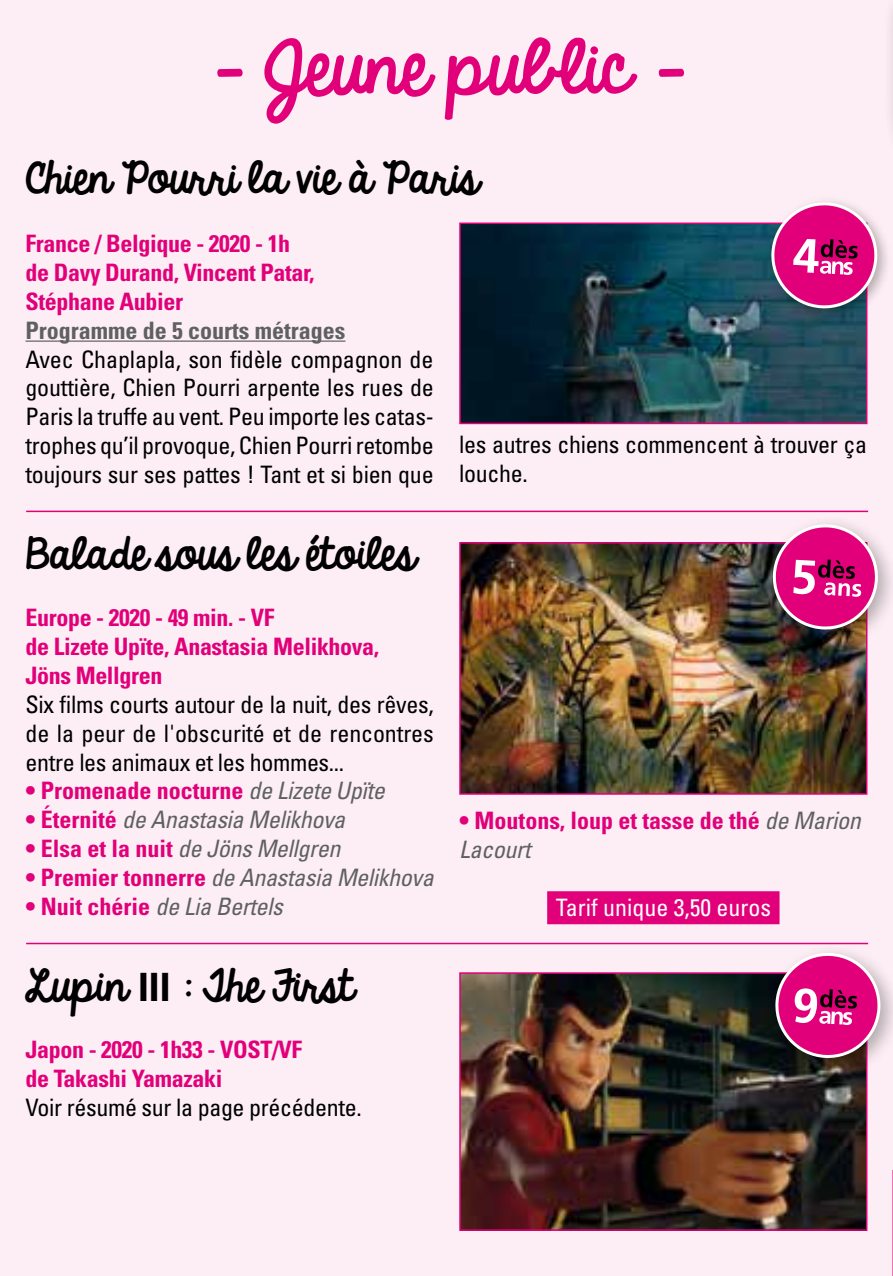
<style>
.page{position:relative;width:893px;height:1276px;background:#fceef4}
.page>*{position:absolute;margin:0;border:0;box-sizing:border-box;transform-origin:0 0}
.t1{font:66px "KG Always A Good Time";color:#e2007a}
.t2{font:39px "KG Always A Good Time";color:#000}
.t3{font:condensed 24px/28.8px "Univers";letter-spacing:-.015em;color:#000;text-align:justify}
.t4{font:700 condensed 24px/28.8px "Univers";letter-spacing:-.015em;color:#e2007a}
.t5{font:italic condensed 24px "Univers";letter-spacing:-.015em;color:#5f6062}
.t6{font:700 condensed 24px "Univers";color:#5f6062}
.t7{font:condensed 24px "Univers";color:#fff}
.s1{font-weight:400;font-style:italic;color:#5f6062}
.s2{font-weight:700;font-style:normal;color:#e2007a}
.s3{font-family:"Univers";font-weight:700;font-stretch:condensed}
</style>
<div class="page">
<svg style="left:892px;top:38px;width:1px;height:89px"></svg>
<hr style="left:892px;top:0;width:1px;height:38px;background:#fff">
<svg style="left:892px;top:1170px;width:1px;height:106px"></svg>
<hr style="left:26px;top:340px;width:319px;height:2px;background:#5f6062">
<img style="left:462px;top:225px;width:402px;height:196px">
<div style="left:459px;top:222px;width:408px;height:202px;border:2px solid #e2007a"></div>
<img style="left:462px;top:545px;width:402px;height:246px">
<div style="left:459px;top:542px;width:408px;height:252px;border:2px solid #e2007a"></div>
<div style="left:765px;top:195px;width:127px;height:129px;background:#000;opacity:.3"></div>
<svg style="left:768px;top:199px;width:112px;height:111px"></svg>
<hr style="left:26px;top:510px;width:842px;height:2px;background:#e2007a">
<hr style="left:26px;top:942px;width:842px;height:2px;background:#e2007a">
<div style="left:547px;top:891px;width:232px;height:33px;background:#e2007a"></div>
<div style="left:763px;top:514px;width:130px;height:137px;background:#000;opacity:.3"></div>
<svg style="left:770px;top:521px;width:111px;height:110px;background:#ce4c91"></svg>
<img style="left:462px;top:975px;width:402px;height:252px">
<div style="left:459px;top:972px;width:408px;height:258px;border:2px solid #e2007a"></div>
<div style="left:766px;top:943px;width:127px;height:137px;background:#000;opacity:.3"></div>
<svg style="left:772px;top:950px;width:111px;height:109px;background:#ca4a8f"></svg>
<h1 class="t1" style="left:207px;top:18px;width:481px">- Jeune public -</h1>
<h2 class="t2" style="left:26px;top:148px;width:454px">Chien Pourri la vie à Paris</h2>
<p class="t4" style="left:26px;top:229px;width:290px">France / Belgique - 2020 - 1h de Davy Durand, Vincent Patar,<br>Stéphane Aubier</p>
<p class="t6" style="left:26px;top:315px;width:321px">Programme de 5 courts métrages</p>
<p class="t3" style="left:26px;top:344px;width:410px">Avec Chaplapla, son fidèle compagnon de gouttière, Chien Pourri arpente les rues de Paris la truffe au vent. Peu importe les catas&shy;trophes qu’il provoque, Chien Pourri retombe toujours sur ses pattes ! Tant et si bien que</p>
<h2 class="t2" style="left:26px;top:524px;width:391px">Balade sous les étoiles</h2>
<p class="t4" style="left:26px;top:603px;width:355px">Europe - 2020 - 49 min. - VF<br>de Lizete Upïte, Anastasia Melikhova,<br>Jöns Mellgren</p>
<p class="t3" style="left:26px;top:689px;width:410px">Six films courts autour de la nuit, des rêves, de la peur de l'obscurité et de rencontres entre les animaux et les hommes...</p>
<p class="t4" style="left:26px;top:776px;width:361px">• Promenade nocturne <span class="s1">de Lizete Upïte</span></p>
<p class="t5" style="left:26px;top:804px;width:321px"><span class="s2">• Éternité</span> de Anastasia Melikhova</p>
<p class="t5" style="left:26px;top:833px;width:316px"><span class="s2">• Elsa et la nuit</span> de Jöns Mellgren</p>
<p class="t5" style="left:26px;top:862px;width:410px"><span class="s2">• Premier tonnerre</span> de Anastasia Melikhova</p>
<p class="t5" style="left:26px;top:891px;width:259px"><span class="s2">• Nuit chérie</span> de Lia Bertels</p>
<h2 class="t2" style="left:24px;top:956px;width:331px">Lupin <span class="s3">III</span> : The First</h2>
<p class="t4" style="left:26px;top:1035px;width:278px">Japon - 2020 - 1h33 - VOST/VF de Takashi Yamazaki</p>
<p class="t3" style="left:26px;top:1092px;width:338px">Voir résumé sur la page précédente.</p>
<p class="t3" style="left:459px;top:429px;width:409px">les autres chiens commencent à trouver ça louche.</p>
<p class="t4" style="left:459px;top:806px;width:403px">• Moutons, loup et tasse de thé <span class="s1">de Marion<br>Lacourt</span></p>
<p class="t7" style="left:556px;top:892px;width:217px">Tarif unique 3,50 euros</p>
</div>
